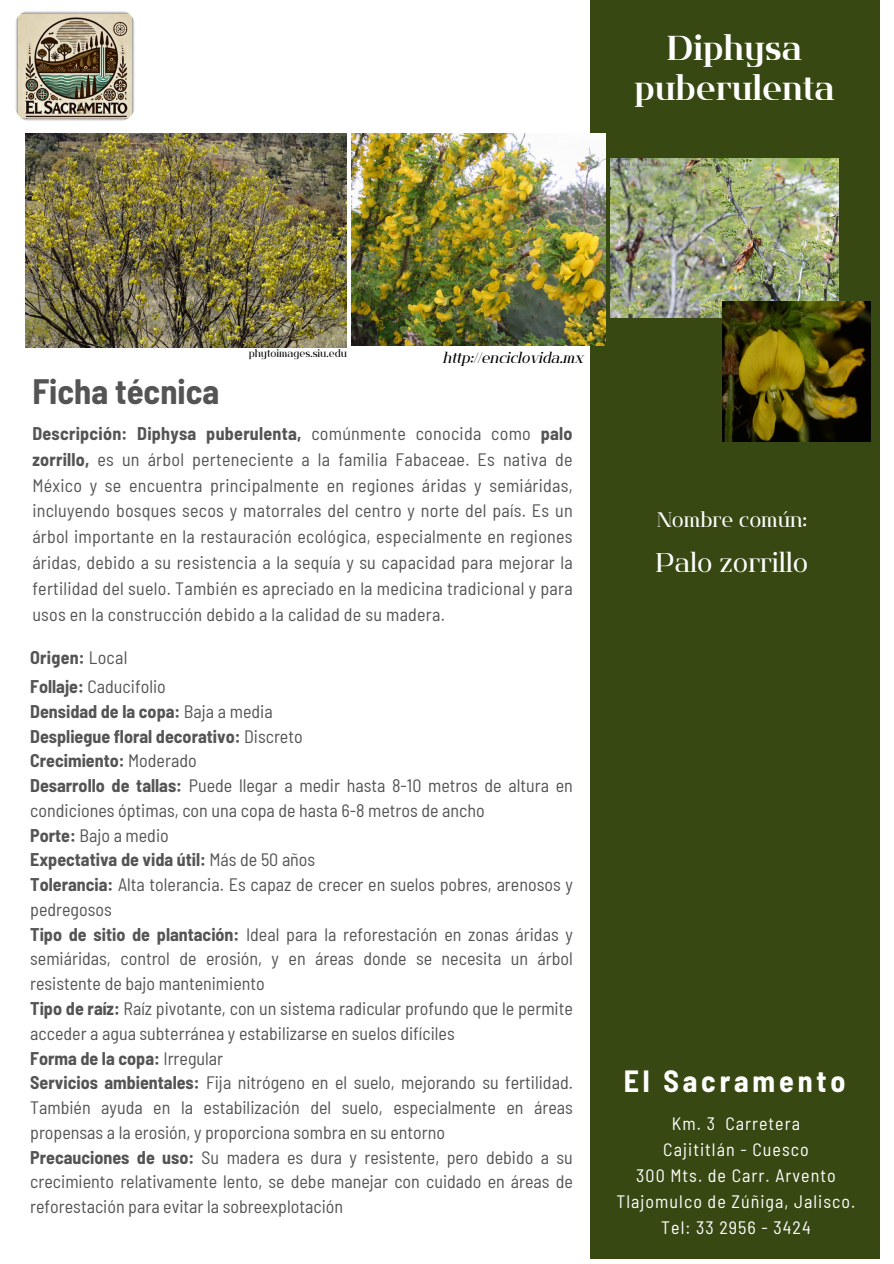
<style>
.page{position:relative;width:894px;height:1264px;background:#fff}
.page>*{position:absolute;margin:0;border:0;box-sizing:border-box;transform-origin:0 0}
.t1{font:34.5px/40.5px "Flatory Serif 700";color:#fff;text-align:center}
.t2{font:700 semi-condensed 34.5px "Barlow";color:#545454}
.t3{font:700 semi-condensed 30px "Barlow";letter-spacing:.13em;color:#fff}
.t4{font:27px "Flatory Serif 400";color:#fff}
.t5{font:21px "Flatory Serif 400";color:#fff}
.t6{font:semi-condensed 18px/24.8px "Barlow";color:#545454}
.t7{font:semi-condensed 18px/26px "Barlow";letter-spacing:.055em;color:#fff;text-align:center}
.t8{font:15px "Flatory Serif 400 It";color:#000}
.t9{font:10.5px "Flatory Serif 400";color:#000}
.s1{font-weight:700}
</style>
<div class="page">
<div style="left:589px;top:0;width:290px;height:1258px;background:#374812"></div>
<img style="left:351px;top:134px;width:254px;height:211px">
<img style="left:26px;top:134px;width:321px;height:213px">
<img style="left:610px;top:158px;width:228px;height:160px">
<img style="left:721px;top:301px;width:149px;height:141px">
<img style="left:14px;top:9px;width:122px;height:113px;border-radius:20px">
<h1 class="t1" style="left:634px;top:28px;width:201px">Diphysa puberulenta</h1>
<h1 class="t2" style="left:32px;top:370px;width:188px">Ficha técnica</h1>
<p class="t9" style="left:248px;top:347px;width:100px">phytoimages.siu.edu</p>
<p class="t8" style="left:442px;top:349px;width:142px">http://enciclovida.mx</p>
<p class="t6" style="left:32px;top:419px;width:541px;line-height:25.8px;text-align:justify"><span class="s1">Descripción: Diphysa puberulenta,</span> comúnmente conocida como <span class="s1">palo zorrillo,</span> es un árbol perteneciente a la familia Fabaceae. Es nativa de México y se encuentra principalmente en regiones áridas y semiáridas, incluyendo bosques secos y matorrales del centro y norte del país. Es un árbol importante en la restauración ecológica, especialmente en regiones áridas, debido a su resistencia a la sequía y su capacidad para mejorar la fertilidad del suelo. También es apreciado en la medicina tradicional y para usos en la construcción debido a la calidad de su madera.</p>
<p class="t6" style="left:30px;top:642px;width:137px;line-height:29.2px"><span class="s1">Origen:</span> Local<br><span class="s1">Follaje:</span> Caducifolio</p>
<p class="t6" style="left:30px;top:698px;width:544px"><span class="s1">Densidad de la copa:</span> Baja a media<br><span class="s1">Despliegue floral decorativo:</span> Discreto<br><span class="s1">Crecimiento:</span> Moderado<br><span class="s1">Desarrollo de tallas:</span> Puede llegar a medir hasta 8-10 metros de altura en condiciones óptimas, con una copa de hasta 6-8 metros de ancho<br><span class="s1">Porte:</span> Bajo a medio<br><span class="s1">Expectativa de vida útil:</span> Más de 50 años<br><span class="s1">Tolerancia:</span> Alta tolerancia. Es capaz de crecer en suelos pobres, arenosos y pedregosos<br><span class="s1">Tipo de sitio de plantación:</span> Ideal para la reforestación en zonas áridas y semiáridas, control de erosión, y en áreas donde se necesita un árbol resistente de bajo mantenimiento<br><span class="s1">Tipo de raíz:</span> Raíz pivotante, con un sistema radicular profundo que le permite acceder a agua subterránea y estabilizarse en suelos difíciles<br><span class="s1">Forma de la copa:</span> Irregular<br><span class="s1">Servicios ambientales:</span> Fija nitrógeno en el suelo, mejorando su fertilidad.<br>También ayuda en la estabilización del suelo, especialmente en áreas propensas a la erosión, y proporciona sombra en su entorno<br><span class="s1">Precauciones de uso:</span> Su madera es dura y resistente, pero debido a su crecimiento relativamente lento, se debe manejar con cuidado en áreas de reforestación para evitar la sobreexplotación</p>
<p class="t5" style="left:657px;top:507px;width:152px">Nombre común:</p>
<h3 class="t4" style="left:655px;top:547px;width:154px">Palo zorrillo</h3>
<h2 class="t3" style="left:623px;top:1061px;width:223px">El Sacramento</h2>
<p class="t7" style="left:616px;top:1109px;width:240px">Km. 3 Carretera<br>Cajititlán - Cuesco<br>300 Mts. de Carr. Arvento<br>Tlajomulco de Zúñiga, Jalisco.<br>Tel: 33 2956 - 3424</p>
</div>
